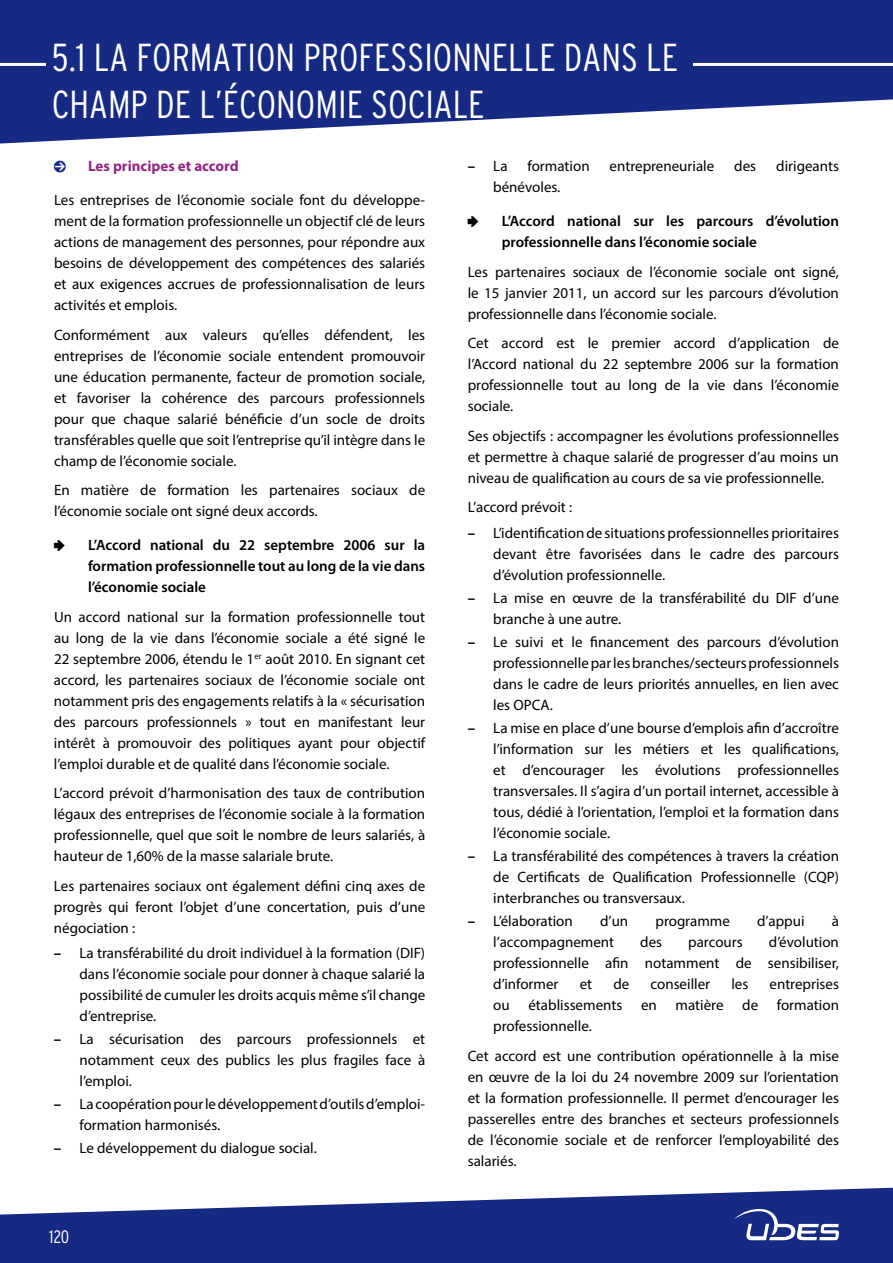
<style>
.page{position:relative;width:893px;height:1263px;background:#fff}
.page>*{position:absolute;margin:0;border:0;box-sizing:border-box;transform-origin:0 0}
.t1{font:300 condensed 39px/46.8px "Interstate";color:#fff}
.t2{font:300 condensed 18px "Interstate";color:#fff}
.t3{font:15px/21px "Myriad Pro";color:#000;text-align:justify}
.t4{font:600 15px/21px "Myriad Pro";color:#000;text-align:justify}
.t5{font:700 15px "Myriad Pro";color:#932683}
.t6{font:15px "Pointers";color:#000}
.t7{font:15px "Pointers";color:#162983}
.s1{font-weight:700}
</style>
<div class="page">
<svg style="left:0;top:0;width:893px;height:144px;fill:#162983"></svg>
<svg style="left:0;top:1188px;width:893px;height:75px;fill:#162983"></svg>
<hr style="left:0;top:63px;width:893px;height:3px;background:#fff">
<svg style="left:734px;top:1209px;width:105px;height:31px"></svg>
<div style="left:47px;top:52px;width:646px;height:34px;background:#162983"></div>
<h1 class="t1" style="left:52px;top:34px;width:628px">5.1 LA FORMATION PROFESSIONNELLE DANS LE<br>CHAMP DE L’ÉCONOMIE SOCIALE</h1>
<p class="t7" style="left:54px;top:160px;width:15px">0</p>
<p class="t5" style="left:88px;top:157px;width:152px">Les principes et accord</p>
<p class="t3" style="left:54px;top:189px;width:373px">Les entreprises de l’économie sociale font du développe&shy;ment de la formation professionnelle un objectif clé de leurs actions de management des personnes, pour répondre aux besoins de développement des compétences des salariés et aux exigences accrues de professionnalisation de leurs activités et emplois.</p>
<p class="t3" style="left:54px;top:324px;width:373px">Conformément aux valeurs qu’elles défendent, les entreprises de l’économie sociale entendent promouvoir une éducation permanente, facteur de promotion sociale, et favoriser la cohérence des parcours professionnels pour que chaque salarié bénéficie d’un socle de droits transférables quelle que soit l’entreprise qu’il intègre dans le champ de l’économie sociale.</p>
<p class="t3" style="left:54px;top:479px;width:373px">En matière de formation les partenaires sociaux de l’économie sociale ont signé deux accords.</p>
<p class="t6" style="left:54px;top:538px;width:14px">4</p>
<p class="t4" style="left:88px;top:534px;width:339px">L’Accord national du 22 septembre 2006 sur la formation professionnelle tout au long de la vie dans l’économie sociale</p>
<p class="t3" style="left:54px;top:606px;width:373px">Un accord national sur la formation professionnelle tout au long de la vie dans l’économie sociale a été signé le 22 septembre 2006, étendu le 1<sup>er</sup> août 2010. En signant cet accord, les partenaires sociaux de l’économie sociale ont notamment pris des engagements relatifs à la « sécurisation des parcours professionnels » tout en manifestant leur intérêt à promouvoir des politiques ayant pour objectif l’emploi durable et de qualité dans l’économie sociale.</p>
<p class="t3" style="left:54px;top:782px;width:373px">L’accord prévoit d’harmonisation des taux de contribution légaux des entreprises de l’économie sociale à la formation professionnelle, quel que soit le nombre de leurs salariés, à hauteur de 1,60% de la masse salariale brute.</p>
<p class="t3" style="left:54px;top:875px;width:373px">Les partenaires sociaux ont également défini cinq axes de progrès qui feront l’objet d’une concertation, puis d’une négociation :</p>
<p class="t3" style="left:80px;top:942px;width:347px;text-indent:-26px"><span class="s1">–</span> La transférabilité du droit individuel à la formation (DIF) dans l’économie sociale pour donner à chaque salarié la possibilité de cumuler les droits acquis même s’il change d’entreprise.</p>
<p class="t3" style="left:80px;top:1028px;width:347px;text-indent:-26px"><span class="s1">–</span> La sécurisation des parcours professionnels et notamment ceux des publics les plus fragiles face à l’emploi.</p>
<p class="t3" style="left:80px;top:1093px;width:347px;text-indent:-26px"><span class="s1">–</span> La coopération pour le développement d’outils d’emploi&shy;formation harmonisés.</p>
<p class="t3" style="left:54px;top:1137px;width:264px"><span class="s1">–</span> Le développement du dialogue social.</p>
<p class="t2" style="left:49px;top:1226px;width:22px">120</p>
<p class="t3" style="left:468px;top:156px;width:41px"><span class="s1">–</span> La</p>
<p class="t3" style="left:528px;top:156px;width:64px">formation</p>
<p class="t3" style="left:610px;top:156px;width:106px">entrepreneuriale</p>
<p class="t3" style="left:734px;top:156px;width:23px">des</p>
<p class="t3" style="left:776px;top:156px;width:64px">dirigeants</p>
<p class="t3" style="left:493px;top:177px;width:69px">bénévoles.</p>
<p class="t6" style="left:468px;top:214px;width:14px">4</p>
<p class="t4" style="left:502px;top:210px;width:339px">L’Accord national sur les parcours d’évolution professionnelle dans l’économie sociale</p>
<p class="t3" style="left:468px;top:261px;width:373px">Les partenaires sociaux de l’économie sociale ont signé, le 15 janvier 2011, un accord sur les parcours d’évolution professionnelle dans l’économie sociale.</p>
<p class="t3" style="left:468px;top:332px;width:373px">Cet accord est le premier accord d’application de l’Accord national du 22 septembre 2006 sur la formation professionnelle tout au long de la vie dans l’économie sociale.</p>
<p class="t3" style="left:468px;top:425px;width:373px">Ses objectifs : accompagner les évolutions professionnelles et permettre à chaque salarié de progresser d’au moins un niveau de qualification au cours de sa vie professionnelle.</p>
<p class="t3" style="left:468px;top:496px;width:106px">L’accord prévoit :</p>
<p class="t3" style="left:493px;top:522px;width:347px;text-indent:-26px"><span class="s1">–</span> L’identification de situations professionnelles prioritaires devant être favorisées dans le cadre des parcours d’évolution professionnelle.</p>
<p class="t3" style="left:493px;top:587px;width:347px;text-indent:-26px"><span class="s1">–</span> La mise en œuvre de la transférabilité du DIF d’une branche à une autre.</p>
<p class="t3" style="left:493px;top:631px;width:347px;text-indent:-26px"><span class="s1">–</span> Le suivi et le financement des parcours d’évolution professionnelle par les branches/secteurs professionnels dans le cadre de leurs priorités annuelles, en lien avec les OPCA.</p>
<p class="t3" style="left:493px;top:717px;width:347px;text-indent:-26px"><span class="s1">–</span> La mise en place d’une bourse d’emplois afin d’accroître l’information sur les métiers et les qualifications, et d’encourager les évolutions professionnelles transversales. Il s’agira d’un portail internet, accessible à tous, dédié à l’orientation, l’emploi et la formation dans l’économie sociale.</p>
<p class="t3" style="left:493px;top:845px;width:347px;text-indent:-26px"><span class="s1">–</span> La transférabilité des compétences à travers la création de Certificats de Qualification Professionnelle (CQP) interbranches ou transversaux.</p>
<p class="t3" style="left:468px;top:910px;width:107px"><span class="s1">–</span> L’élaboration</p>
<p class="t3" style="left:600px;top:910px;width:30px">d’un</p>
<p class="t3" style="left:655px;top:910px;width:76px">programme</p>
<p class="t3" style="left:757px;top:910px;width:49px">d’appui</p>
<p class="t3" style="left:832px;top:910px;width:9px">à</p>
<p class="t3" style="left:493px;top:931px;width:122px">l’accompagnement</p>
<p class="t3" style="left:640px;top:931px;width:23px">des</p>
<p class="t3" style="left:688px;top:931px;width:56px">parcours</p>
<p class="t3" style="left:493px;top:931px;width:347px;text-indent:276px">d’évolution professionnelle afin notamment de sensibiliser, d’informer</p>
<p class="t3" style="left:580px;top:973px;width:14px">et</p>
<p class="t3" style="left:613px;top:973px;width:17px">de</p>
<p class="t3" style="left:650px;top:973px;width:61px">conseiller</p>
<p class="t3" style="left:731px;top:973px;width:18px">les</p>
<p class="t3" style="left:493px;top:973px;width:347px;text-indent:276px">entreprises ou établissements en matière de formation professionnelle.</p>
<p class="t3" style="left:468px;top:1045px;width:373px">Cet accord est une contribution opérationnelle à la mise en œuvre de la loi du 24 novembre 2009 sur l’orientation et la formation professionnelle. Il permet d’encourager les passerelles entre des branches et secteurs professionnels de l’économie sociale et de renforcer l’employabilité des salariés.</p>
</div>
